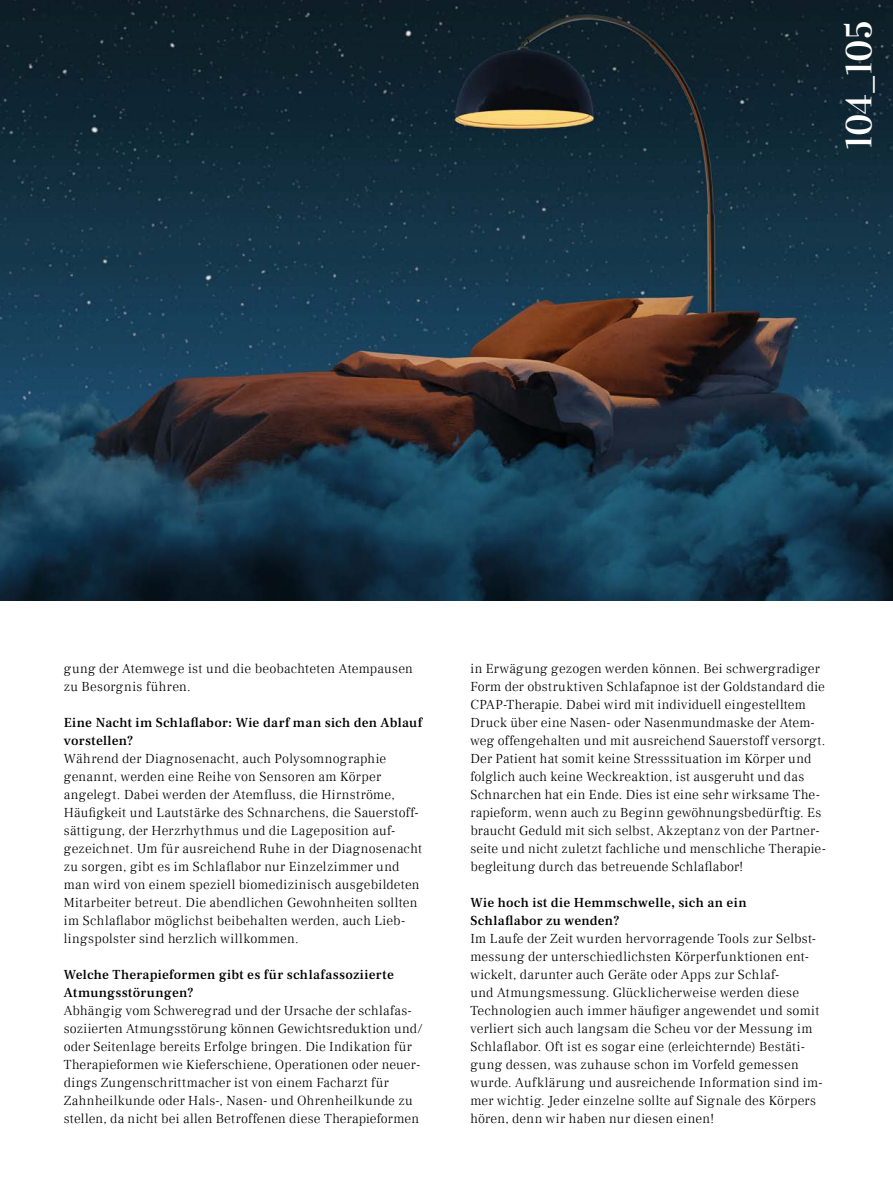
<style>
.page{position:relative;width:893px;height:1191px;background:#fff}
.page>*{position:absolute;margin:0;border:0;box-sizing:border-box;transform-origin:0 0}
.t1{font:36px "Vidaloka";color:#fff}
.t2{font:300 13.5px/18px "Frank Ruhl Libre";letter-spacing:.015em;color:#000}
.t3{font:500 13.5px/18px "Frank Ruhl Libre";letter-spacing:.02em;color:#000}
</style>
<div class="page">
<img style="left:0;top:0;width:893px;height:601px">
<h1 class="t1" style="left:837px;top:149px;width:129px;rotate:-90deg">104_105</h1>
<p class="t2" style="left:64px;top:659px;width:351px">gung der Atemwege ist und die beobachteten Atempausen zu Besorgnis führen.</p>
<p class="t3" style="left:64px;top:713px;width:360px">Eine Nacht im Schlaflabor: Wie darf man sich den Ablauf vorstellen?</p>
<p class="t2" style="left:64px;top:749px;width:360px">Während der Diagnosenacht, auch Polysomnographie genannt, werden eine Reihe von Sensoren am Körper angelegt. Dabei werden der Atemfluss, die Hirnströme, Häufigkeit und Lautstärke des Schnarchens, die Sauerstoff&shy;sättigung, der Herzrhythmus und die Lageposition auf&shy;gezeichnet. Um für ausreichend Ruhe in der Diagnosenacht zu sorgen, gibt es im Schlaflabor nur Einzelzimmer und man wird von einem speziell biomedizinisch ausgebildeten Mitarbeiter betreut. Die abendlichen Gewohnheiten sollten im Schlaflabor möglichst beibehalten werden, auch Lieb&shy;lingspolster sind herzlich willkommen.</p>
<p class="t3" style="left:64px;top:965px;width:332px">Welche Therapieformen gibt es für schlafassoziierte<br>Atmungsstörungen?</p>
<p class="t2" style="left:64px;top:1001px;width:360px">Abhängig vom Schweregrad und der Ursache der schlafas&shy;soziierten Atmungsstörung können Gewichtsreduktion und/ oder Seitenlage bereits Erfolge bringen. Die Indikation für Therapieformen wie Kieferschiene, Operationen oder neuer&shy;dings Zungenschrittmacher ist von einem Facharzt für Zahnheilkunde oder Hals-, Nasen- und Ohrenheilkunde zu stellen, da nicht bei allen Betroffenen diese Therapieformen</p>
<p class="t2" style="left:470px;top:659px;width:357px">in Erwägung gezogen werden können. Bei schwergradiger Form der obstruktiven Schlafapnoe ist der Goldstandard die CPAP-Therapie. Dabei wird mit individuell eingestelltem Druck über eine Nasen- oder Nasenmundmaske der Atem&shy;weg offengehalten und mit ausreichend Sauerstoff versorgt.<br>Der Patient hat somit keine Stresssituation im Körper und folglich auch keine Weckreaktion, ist ausgeruht und das Schnarchen hat ein Ende. Dies ist eine sehr wirksame The&shy;rapieform, wenn auch zu Beginn gewöhnungsbedürftig. Es braucht Geduld mit sich selbst, Akzeptanz von der Partner&shy;seite und nicht zuletzt fachliche und menschliche Therapie&shy;begleitung durch das betreuende Schlaflabor!</p>
<p class="t3" style="left:470px;top:893px;width:278px">Wie hoch ist die Hemmschwelle, sich an ein<br>Schlaflabor zu wenden?</p>
<p class="t2" style="left:470px;top:929px;width:354px">Im Laufe der Zeit wurden hervorragende Tools zur Selbst&shy;messung der unterschiedlichsten Körperfunktionen ent&shy;wickelt, darunter auch Geräte oder Apps zur Schlaf-<br>und Atmungsmessung. Glücklicherweise werden diese Technologien auch immer häufiger angewendet und somit verliert sich auch langsam die Scheu vor der Messung im Schlaflabor. Oft ist es sogar eine (erleichternde) Bestäti&shy;gung dessen, was zuhause schon im Vorfeld gemessen wurde. Aufklärung und ausreichende Information sind im&shy;mer wichtig. Jeder einzelne sollte auf Signale des Körpers hören, denn wir haben nur diesen einen!</p>
</div>
